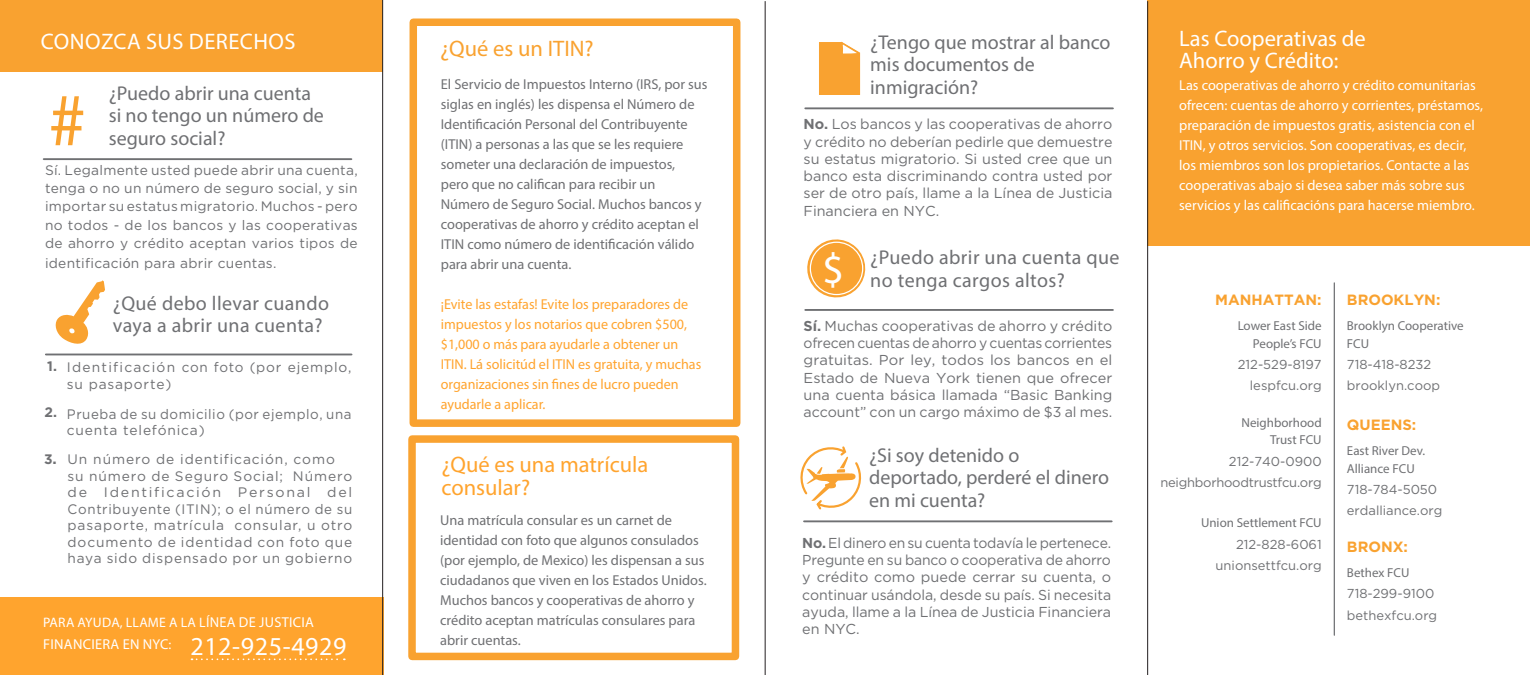
<style>
.page{position:relative;width:1530px;height:675px;background:#fff}
.page>*{position:absolute;margin:0;border:0;box-sizing:border-box;transform-origin:0 0}
.t1{font:75.25px "Myriad Pro";color:#f9a230}
.t2{font:43.38px "Myriad Pro";color:#fff}
.t3{font:26px "Myriad Pro";letter-spacing:.025em;color:#fff}
.t4{font:22.5px "Myriad Pro";color:#fff}
.t5{font:22.5px/22.5px "Myriad Pro";color:#ffa42e}
.t6{font:22.5px "Myriad Pro";letter-spacing:.02em;color:#fff}
.t7{font:22.5px "Myriad Pro";color:#f9a230}
.t8{font:20px/22.5px "Myriad Pro";color:#6f7073}
.t9{font:20px/22.5px "Myriad Pro";letter-spacing:.02em;color:#6f7073}
.t10{font:700 14.88px "Gotham";color:#f9a230}
.t11{font:14.38px/17.2px "Gotham";color:#6f7073;text-align:justify}
.t12{font:14.38px/20px "Myriad Pro";color:#6f7073}
.t13{font:14.38px/20px "Myriad Pro";color:#fff}
.t14{font:14.38px/20px "Myriad Pro";color:#ffa42e}
.t15{font:14.38px "Myriad Pro";letter-spacing:.02em;color:#fff}
.t16{font:13.75px/16.5px "Gotham";letter-spacing:.055em;color:#6f7073}
.t17{font:13.75px "Myriad Pro";letter-spacing:.02em;color:#fff}
.t18{font:13.75px "Gotham";letter-spacing:.02em;color:#6f7073}
.t19{font:700 13.75px "Gotham";color:#6f7073}
.t20{font:13px "Gotham";color:#6f7073}
.t21{font:13px/17.5px "Myriad Pro";color:#6f7073;text-align:right}
.t22{font:13px "Gotham";letter-spacing:-.02em;color:#6f7073}
.s1{font-weight:700}
.s2{color:#f9a230}
.s3{font-family:"Myriad Pro";font-size:14.38px}
.s4{font-size:15px}
.s5{font-size:14.38px}
.s6{font-size:13.75px}
</style>
<div class="page">
<div style="left:0;top:598px;width:384px;height:77px;background:#ffa42e"></div>
<hr style="left:46px;top:354px;width:306px;height:1px;background:#6f7073">
<svg style="left:55px;top:280px;width:50px;height:64px"></svg>
<svg style="left:800px;top:446px;width:62px;height:64px"></svg>
<hr style="left:804px;top:520px;width:308px;height:2px;background:#6f7073">
<svg style="left:807px;top:239px;width:59px;height:59px"></svg>
<div style="left:810px;top:242px;width:53px;height:53px;border:1px solid #fff;border-radius:50%"></div>
<hr style="left:805px;top:309px;width:308px;height:2px;background:#6f7073">
<div style="left:0;top:0;width:382px;height:72px;background:#f9a230"></div>
<div style="left:1148px;top:0;width:382px;height:245px;background:#f9a230"></div>
<hr style="left:1147px;top:1px;width:1px;height:674px;background:#231f20">
<hr style="left:382px;top:0;width:1px;height:675px;background:#231f20">
<hr style="left:765px;top:1px;width:1px;height:674px;background:#231f20">
<div style="left:410px;top:19px;width:330px;height:408px;border:8px solid #f9a230"></div>
<div style="left:408px;top:435px;width:331px;height:225px;border:8px solid #f9a230"></div>
<hr style="left:44px;top:158px;width:307px;height:2px;background:#6f7073">
<hr style="left:1334px;top:283px;width:1px;height:352px;background:#6f7073">
<hr style="left:805px;top:107px;width:308px;height:2px;background:#6f7073">
<svg style="left:819px;top:41px;width:42px;height:54px;background:#f9ac46"></svg>
<svg style="left:192px;top:658px;width:153px;height:2px"></svg>
<p class="t6" style="left:41px;top:27px;width:256px">CONOZCA SUS DERECHOS</p>
<p class="t8" style="left:109px;top:81px;width:217px">¿Puedo abrir una cuenta si no tengo un número de</p>
<p class="t8" style="left:870px;top:30px;width:242px">¿Tengo que mostrar al banco mis documentos de</p>
<p class="t8" style="left:870px;top:75px;width:110px">inmigración?</p>
<p class="t11" style="left:804px;top:115px;width:310px"><span class="s1">No.</span> Los bancos y las cooperativas de ahorro y crédito no deberían pedirle que demuestre su estatus migratorio. Si usted cree que un banco esta discriminando contra usted por ser de otro país, llame a la Línea de Justicia Financiera en NYC.</p>
<p class="t7" style="left:440px;top:35px;width:155px">¿Qué es un ITIN?</p>
<p class="t12" style="left:441px;top:74px;width:268px">El Servicio de Impuestos Interno (IRS, por sus siglas en inglés) les dispensa el Número de Identificación Personal del Contribuyente (ITIN) a personas a las que se les requiere someter una declaración de impuestos,<br>pero que no califican para recibir un Número de Seguro Social. Muchos bancos y cooperativas de ahorro y crédito aceptan el ITIN como número de identificación válido para abrir una cuenta.</p>
<p class="t14" style="left:441px;top:294px;width:262px">¡Evite las estafas! Evite los preparadores de impuestos y los notarios que cobren $500, $1,000 o más para ayudarle a obtener un ITIN. L<span class="s2">á</span> solicitúd el ITIN es gratuita, y muchas organizaciones sin fines de lucro pueden ayudarle a aplicar.</p>
<h1 class="t1" style="left:49px;top:74px;width:39px">#</h1>
<p class="t8" style="left:109px;top:126px;width:118px">seguro social?</p>
<p class="t16" style="left:45px;top:161px;width:314px;line-height:18.1px;text-align:justify">Sí. Legalmente usted puede abrir una cuenta, tenga o no un número de seguro social, y sin importar su estatus migratorio. Muchos - pero no todos - de los bancos y las cooperativas de ahorro y crédito aceptan varios tipos de</p>
<p class="t18" style="left:45px;top:255px;width:233px">identificaci<span class="s3">ó</span>n para abrir cuentas.</p>
<h2 class="t2" style="left:822px;top:243px;width:24px">$</h2>
<p class="t9" style="left:870px;top:246px;width:251px">¿Puedo abrir una cuenta que no tenga cargos altos?</p>
<p class="t11" style="left:804px;top:317px;width:310px"><span class="s1">Sí.</span> Muchas cooperativas de ahorro y crédito ofrecen cuentas de ahorro y cuentas corrientes gratuitas. Por ley, todos los bancos en el Estado de Nueva York tienen que ofrecer una cuenta básica llamada “Basic Banking account” con un cargo máximo de $3 al mes.</p>
<p class="t9" style="left:113px;top:291px;width:218px">¿Qué debo llevar cuando vaya a abrir una cuenta?</p>
<p class="t16" style="left:67px;top:359px;width:286px">Identificación con foto (por ejemplo, su pasaporte)</p>
<p class="t16" style="left:67px;top:405px;width:286px">Prueba de su domicilio (por ejemplo, una cuenta telefónica)</p>
<p class="t19" style="left:47px;top:358px;width:11px">1.</p>
<p class="t19" style="left:44px;top:404px;width:14px">2.</p>
<p class="t19" style="left:44px;top:451px;width:14px">3<span class="s4">.</span></p>
<p class="t8" style="left:869px;top:443px;width:152px">¿Si soy detenido o</p>
<p class="t8" style="left:869px;top:466px;width:242px">deportado, perderé el dinero en mi cuenta?</p>
<p class="t11" style="left:802px;top:534px;width:310px"><span class="s1">No.</span> El dinero en su cuenta todavía le pertenece.<br>Pregunte en su banco o cooperativa de ahorro y crédito como puede cerrar su cuenta, o continuar usándola, desde su país. Si necesita ayuda, llame a la Línea de Justicia Financiera en NYC.</p>
<p class="t16" style="left:68px;top:451px;width:269px">Un número de identificación, como</p>
<p class="t16" style="left:68px;top:467px;width:286px;text-align:justify">su número de Seguro Social; Número de Identificación Personal del Contribuyente (ITIN); o el número de su pasaporte, matrícula consular, u otro documento de identidad con foto que haya sido dispensado por un gobierno</p>
<p class="t5" style="left:441px;top:453px;width:208px">¿Qué es una matrícula consular?</p>
<p class="t12" style="left:440px;top:510px;width:268px">Una matrícula consular es un carnet de identidad con foto que algunos consulados (por ejemplo, de Mexico) les dispensan a sus ciudadanos que viven en los Estados Unidos.<br>Muchos bancos y cooperativas de ahorro y crédito aceptan matrículas consulares para abrir cuentas.</p>
<p class="t17" style="left:43px;top:614px;width:272px">PARA AYUDA, LLAME A LA L<span class="s5">ÍNEA DE JUSTICIA</span></p>
<p class="t15" style="left:43px;top:635px;width:130px">FINANCIERA EN NYC<span class="s6">:</span></p>
<p class="t3" style="left:190px;top:630px;width:158px">212-925-4929</p>
<p class="t4" style="left:1179px;top:24px;width:188px">Las Cooperativas de</p>
<p class="t4" style="left:1179px;top:47px;width:161px">Ahorro y Crédito:</p>
<p class="t13" style="left:1179px;top:75px;width:305px">Las cooperativas de ahorro y crédito comunitarias ofrecen: cuentas de ahorro y corrientes, préstamos, preparación de impuestos gratis, asistencia con el ITIN, y otros servicios. Son cooperativas, es decir, los miembros son los propietarios. Contacte a las cooperativas abajo si desea saber más sobre sus servicios y las calificacións para hacerse miembro.</p>
<p class="t10" style="left:1215px;top:291px;width:108px">MANHATTAN:</p>
<p class="t21" style="left:1238px;top:317px;width:85px">Lower East Side</p>
<p class="t21" style="left:1253px;top:334px;width:70px">People’s FCU</p>
<p class="t20" style="left:1238px;top:357px;width:85px">212-529-8197</p>
<p class="t20" style="left:1250px;top:378px;width:73px">lespfcu.org</p>
<p class="t21" style="left:1242px;top:414px;width:82px">Neighborhood<br>Trust FCU</p>
<p class="t20" style="left:1229px;top:454px;width:94px">212-740-0900</p>
<p class="t22" style="left:1160px;top:475px;width:163px">neighborhoodtrustfcu.org</p>
<p class="t21" style="left:1201px;top:514px;width:122px">Union Settlement FCU</p>
<p class="t20" style="left:1236px;top:537px;width:87px">212-828-6061</p>
<p class="t20" style="left:1216px;top:558px;width:108px">unionsettfcu.org</p>
<p class="t10" style="left:1347px;top:291px;width:95px">BROOKLYN:</p>
<p class="t21" style="left:1347px;top:317px;width:118px">Brooklyn Cooperative</p>
<p class="t21" style="left:1347px;top:334px;width:24px">FCU</p>
<p class="t20" style="left:1347px;top:357px;width:86px">718-418-8232</p>
<p class="t20" style="left:1347px;top:378px;width:95px">brooklyn.coop</p>
<p class="t10" style="left:1347px;top:416px;width:71px">QUEENS:</p>
<p class="t21" style="left:1347px;top:442px;width:80px">East River Dev.</p>
<p class="t21" style="left:1347px;top:459px;width:69px">Alliance FCU</p>
<p class="t20" style="left:1347px;top:482px;width:92px">718-784-5050</p>
<p class="t20" style="left:1347px;top:503px;width:97px">erdalliance.org</p>
<p class="t10" style="left:1347px;top:538px;width:63px">BRONX:</p>
<p class="t21" style="left:1347px;top:564px;width:64px">Bethex FCU</p>
<p class="t20" style="left:1347px;top:587px;width:89px">718-299-9100</p>
<p class="t20" style="left:1347px;top:608px;width:92px">bethexfcu.org</p>
</div>
